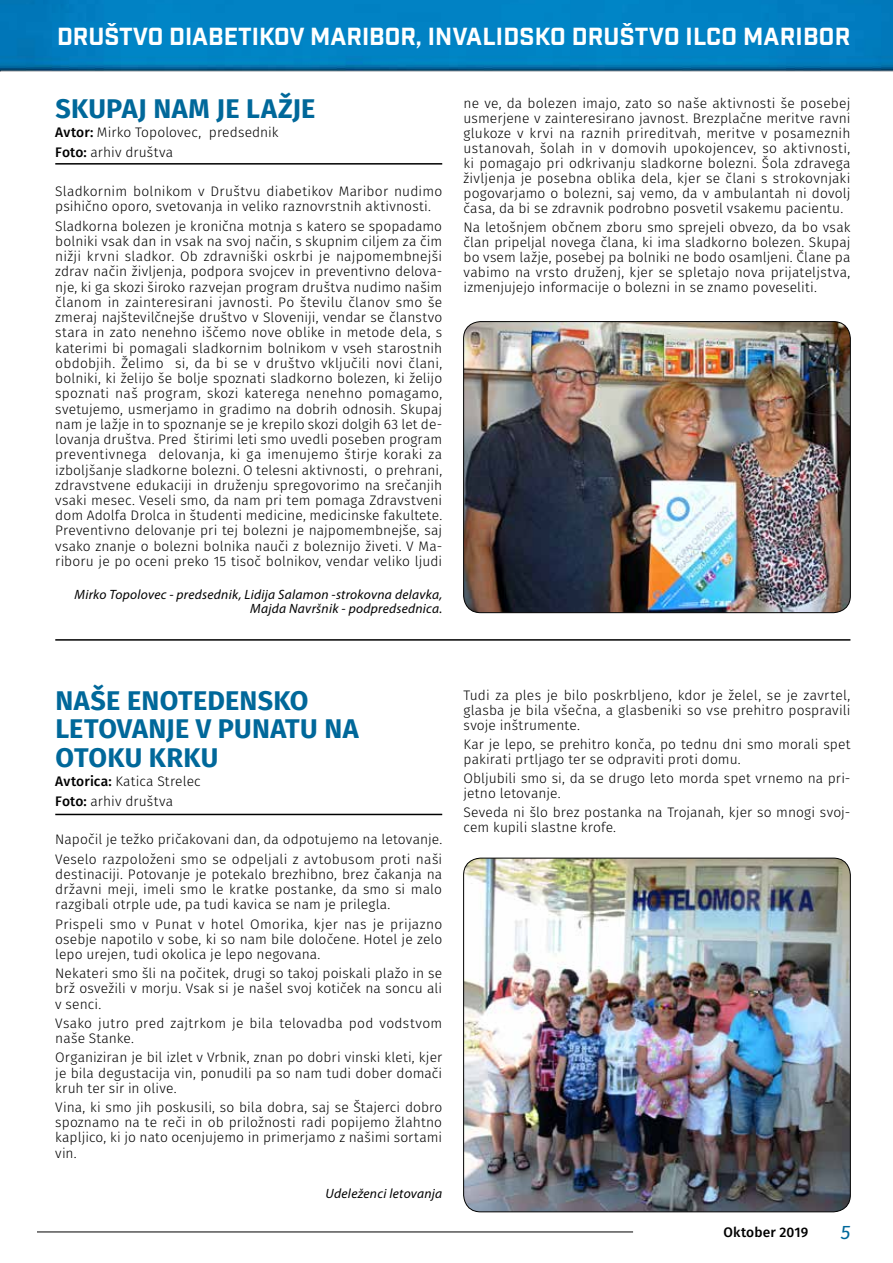
<style>
.page{position:relative;width:893px;height:1263px;background:#fff}
.page>*{position:absolute;margin:0;border:0;box-sizing:border-box;transform-origin:0 0}
.t1{font:700 27px/28.7px "Fira Sans";letter-spacing:.01em;color:#00689a}
.t2{font:700 24px "Industry";color:#fff}
.t3{font:italic 19.5px "Fira Sans";color:#00689a}
.t4{font:300 13.8px/15.3px "Fira Sans";letter-spacing:.01em;color:#000;text-align:justify}
.t5{font:500 13.8px "Fira Sans";letter-spacing:.01em;color:#000}
.t6{font:italic 13.5px/13.5px "Myriad Pro";letter-spacing:.02em;color:#000;text-align:right}
.s1{font-weight:500}
</style>
<div class="page">
<img style="left:0;top:0;width:893px;height:1232px">
<hr style="left:37px;top:1232px;width:596px;height:1px;background:#000">
<hr style="left:55px;top:163px;width:387px;height:2px;background:#000">
<hr style="left:55px;top:814px;width:387px;height:1px;background:#000">
<hr style="left:55px;top:639px;width:795px;height:2px;background:#000">
<img style="left:464px;top:322px;width:386px;height:291px">
<div style="left:463px;top:321px;width:387px;height:292px;border:1px solid #000;border-radius:17px"></div>
<img style="left:464px;top:858px;width:386px;height:354px">
<div style="left:463px;top:858px;width:387px;height:354px;border:1px solid #000;border-radius:17px"></div>
<h2 class="t2" style="left:57px;top:22px;width:795px">DRUŠTVO DIABETIKOV MARIBOR, INVALIDSKO DRUŠTVO ILCO MARIBOR</h2>
<h1 class="t1" style="left:55px;top:94px;width:261px">SKUPAJ NAM JE LAŽJE</h1>
<p class="t4" style="left:55px;top:123px;width:225px;line-height:19.5px"><span class="s1">Avtor:</span> Mirko Topolovec, predsednik<br><span class="s1">Foto:</span> arhiv društva</p>
<p class="t4" style="left:55px;top:183px;width:388px">Sladkornim bolnikom v Društvu diabetikov Maribor nudimo psihično oporo, svetovanja in veliko raznovrstnih aktivnosti.</p>
<p class="t4" style="left:55px;top:218px;width:388px">Sladkorna bolezen je kronična motnja s katero se spopadamo bolniki vsak dan in vsak na svoj način, s skupnim ciljem za čim nižji krvni sladkor. Ob zdravniški oskrbi je najpomembnejši zdrav način življenja, podpora svojcev in preventivno delova&shy;nje, ki ga skozi široko razvejan program društva nudimo našim članom in zainteresirani javnosti. Po številu članov smo še zmeraj najštevilčnejše društvo v Sloveniji, vendar se članstvo stara in zato nenehno iščemo nove oblike in metode dela, s katerimi bi pomagali sladkornim bolnikom v vseh starostnih obdobjih. Želimo si, da bi se v društvo vključili novi člani, bolniki, ki želijo še bolje spoznati sladkorno bolezen, ki želijo spoznati naš program, skozi katerega nenehno pomagamo, svetujemo, usmerjamo in gradimo na dobrih odnosih. Skupaj nam je lažje in to spoznanje se je krepilo skozi dolgih 63 let de&shy;lovanja društva. Pred štirimi leti smo uvedli poseben program preventivnega delovanja, ki ga imenujemo štirje koraki za izboljšanje sladkorne bolezni. O telesni aktivnosti, o prehrani, zdravstvene edukaciji in druženju spregovorimo na srečanjih vsaki mesec. Veseli smo, da nam pri tem pomaga Zdravstveni dom Adolfa Drolca in študenti medicine, medicinske fakultete.<br>Preventivno delovanje pri tej bolezni je najpomembnejše, saj vsako znanje o bolezni bolnika nauči z boleznijo živeti. V Ma&shy;riboru je po oceni preko 15 tisoč bolnikov, vendar veliko ljudi</p>
<p class="t6" style="left:74px;top:588px;width:369px">Mirko Topolovec - predsednik, Lidija Salamon -strokovna delavka,<br>Majda Navršnik - podpredsednica.</p>
<p class="t4" style="left:463px;top:96px;width:388px">ne ve, da bolezen imajo, zato so naše aktivnosti še posebej usmerjene v zainteresirano javnost. Brezplačne meritve ravni glukoze v krvi na raznih prireditvah, meritve v posameznih ustanovah, šolah in v domovih upokojencev, so aktivnosti, ki pomagajo pri odkrivanju sladkorne bolezni. Šola zdravega življenja je posebna oblika dela, kjer se člani s strokovnjaki pogovarjamo o bolezni, saj vemo, da v ambulantah ni dovolj časa, da bi se zdravnik podrobno posvetil vsakemu pacientu.</p>
<p class="t4" style="left:463px;top:220px;width:388px">Na letošnjem občnem zboru smo sprejeli obvezo, da bo vsak član pripeljal novega člana, ki ima sladkorno bolezen. Skupaj bo vsem lažje, posebej pa bolniki ne bodo osamljeni. Člane pa vabimo na vrsto druženj, kjer se spletajo nova prijateljstva, izmenjujejo informacije o bolezni in se znamo poveseliti.</p>
<h1 class="t1" style="left:55px;top:686px;width:305px">NAŠE ENOTEDENSKO<br>LETOVANJE V PUNATU NA<br>OTOKU KRKU</h1>
<p class="t4" style="left:55px;top:772px;width:147px;line-height:19.4px"><span class="s1">Avtorica:</span> Katica Strelec<br><span class="s1">Foto:</span> arhiv društva</p>
<p class="t4" style="left:55px;top:830px;width:388px;line-height:19.4px">Napočil je težko pričakovani dan, da odpotujemo na letovanje.<br>Veselo razpoloženi smo se odpeljali z avtobusom proti naši</p>
<p class="t4" style="left:55px;top:866px;width:388px">destinaciji. Potovanje je potekalo brezhibno, brez čakanja na državni meji, imeli smo le kratke postanke, da smo si malo razgibali otrple ude, pa tudi kavica se nam je prilegla.</p>
<p class="t4" style="left:55px;top:916px;width:388px">Prispeli smo v Punat v hotel Omorika, kjer nas je prijazno osebje napotilo v sobe, ki so nam bile določene. Hotel je zelo lepo urejen, tudi okolica je lepo negovana.</p>
<p class="t4" style="left:55px;top:966px;width:388px">Nekateri smo šli na počitek, drugi so takoj poiskali plažo in se brž osvežili v morju. Vsak si je našel svoj kotiček na soncu ali v senci.</p>
<p class="t4" style="left:55px;top:1015px;width:388px">Vsako jutro pred zajtrkom je bila telovadba pod vodstvom naše Stanke.</p>
<p class="t4" style="left:55px;top:1050px;width:388px">Organiziran je bil izlet v Vrbnik, znan po dobri vinski kleti, kjer je bila degustacija vin, ponudili pa so nam tudi dober domači kruh ter sir in olive.</p>
<p class="t4" style="left:55px;top:1100px;width:388px">Vina, ki smo jih poskusili, so bila dobra, saj se Štajerci dobro spoznamo na te reči in ob priložnosti radi popijemo žlahtno kapljico, ki jo nato ocenjujemo in primerjamo z našimi sortami vin.</p>
<p class="t6" style="left:326px;top:1186px;width:118px">Udeleženci letovanja</p>
<p class="t4" style="left:463px;top:687px;width:388px">Tudi za ples je bilo poskrbljeno, kdor je želel, se je zavrtel, glasba je bila všečna, a glasbeniki so vse prehitro pospravili svoje inštrumente.</p>
<p class="t4" style="left:463px;top:737px;width:388px">Kar je lepo, se prehitro konča, po tednu dni smo morali spet pakirati prtljago ter se odpraviti proti domu.</p>
<p class="t4" style="left:463px;top:771px;width:388px">Obljubili smo si, da se drugo leto morda spet vrnemo na pri&shy;jetno letovanje.</p>
<p class="t4" style="left:463px;top:805px;width:388px">Seveda ni šlo brez postanka na Trojanah, kjer so mnogi svoj&shy;cem kupili slastne krofe.</p>
<p class="t5" style="left:723px;top:1222px;width:86px">Oktober 2019</p>
<h3 class="t3" style="left:841px;top:1219px;width:11px">5</h3>
</div>
